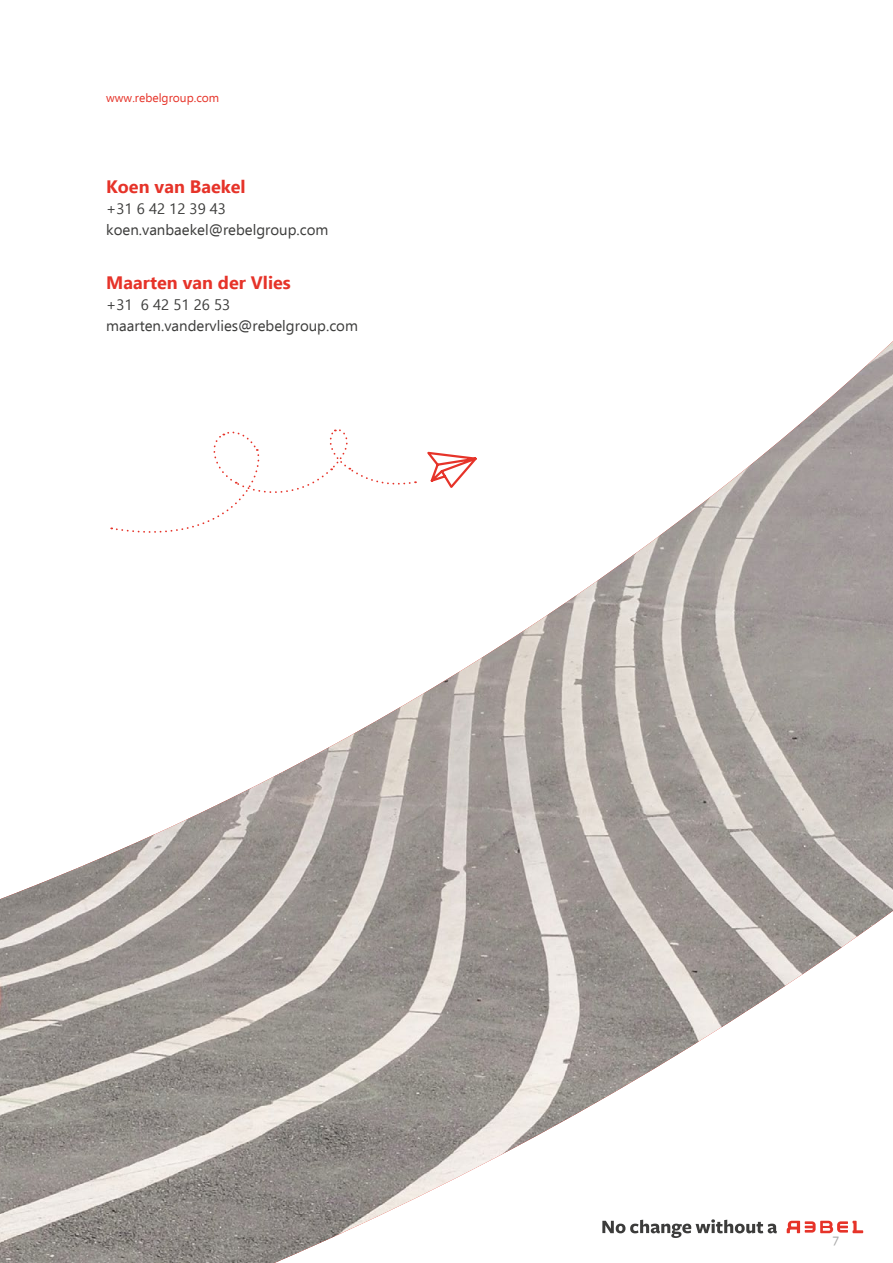
<style>
.page{position:relative;width:893px;height:1263px;background:#fff}
.page>*{position:absolute;margin:0;border:0;box-sizing:border-box;transform-origin:0 0}
.t1{font:700 18px "Ebrima";color:#e63329}
.t2{font:15px/21px "Ebrima";color:#3c3c3b}
.t3{font:500 13.5px "Freight Sans Pro";color:#aaa}
.t4{font:12px "Ebrima";color:#e63329}
</style>
<div class="page">
<img style="left:0;top:341px;width:893px;height:922px">
<svg style="left:787px;top:1221px;width:76px;height:12px"></svg>
<svg style="left:602px;top:1219px;width:175px;height:19px"></svg>
<svg style="left:423px;top:450px;width:69px;height:41px"></svg>
<svg style="left:111px;top:428px;width:305px;height:119px"></svg>
<p class="t4" style="left:106px;top:89px;width:114px">www.rebelgroup.com</p>
<p class="t1" style="left:106px;top:173px;width:141px">Koen van Baekel</p>
<p class="t2" style="left:106px;top:198px;width:224px">+31 6 42 12 39 43 koen.vanbaekel@rebelgroup.com</p>
<p class="t1" style="left:106px;top:269px;width:186px">Maarten van der Vlies</p>
<p class="t2" style="left:106px;top:294px;width:253px">+31 6 42 51 26 53 maarten.vandervlies@rebelgroup.com</p>
<p class="t3" style="left:833px;top:1230px;width:8px">7</p>
</div>
